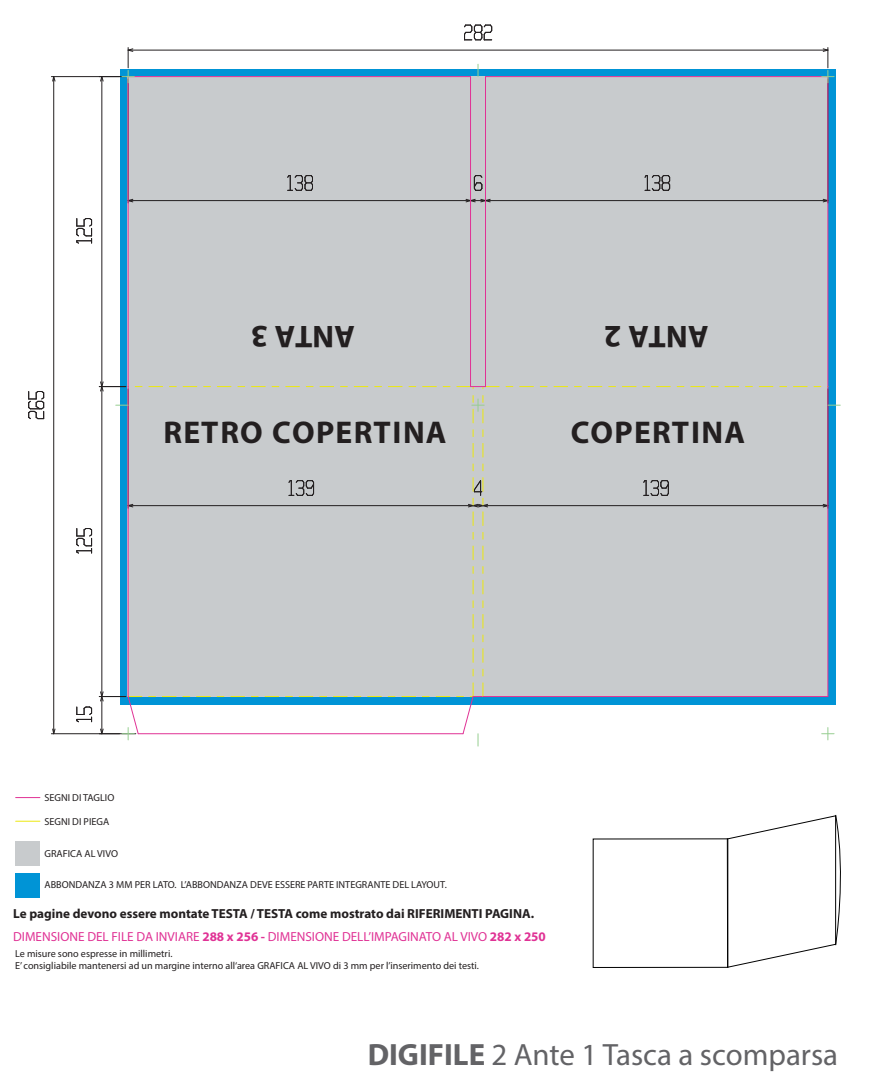
<style>
.page{position:relative;width:869px;height:1092px;background:#fff}
.page>*{position:absolute;margin:0;border:0;box-sizing:border-box;transform-origin:0 0}
.t1{font:700 31.5px "Myriad";letter-spacing:.035em;color:#231f20}
.t2{font:300 30.89px "Myriad Pro";color:#636366}
.t3{font:700 13.12px/22.8px "Myriad Pro";color:#231f20}
.t4{font:10.15px/12.2px "Myriad Pro";color:#231f20}
.s1{font-weight:300;color:#e03295}
.s2{color:#e03295}
.s3{font-weight:700}
</style>
<div class="page">
<div style="left:16px;top:873px;width:24px;height:24px;background:#0094d6"></div>
<div style="left:16px;top:841px;width:24px;height:24px;background:#c8cbcd"></div>
<svg style="left:16px;top:797px;width:24px;height:1px"></svg>
<svg style="left:16px;top:820px;width:24px;height:1px"></svg>
<div style="left:120px;top:69px;width:715px;height:635px;background:#0094d6"></div>
<div style="left:128px;top:76px;width:699px;height:620px;background:#c8cbcd"></div>
<svg style="left:726px;top:815px;width:115px;height:153px"></svg>
<hr style="left:128px;top:505px;width:345px;height:1px;background:#231f20">
<svg style="left:127px;top:503px;width:7px;height:5px"></svg>
<svg style="left:288px;top:480px;width:26px;height:16px"></svg>
<hr style="left:482px;top:505px;width:345px;height:1px;background:#231f20">
<svg style="left:821px;top:504px;width:6px;height:4px"></svg>
<svg style="left:643px;top:480px;width:26px;height:16px"></svg>
<hr style="left:128px;top:50px;width:699px;height:1px;background:#231f20">
<svg style="left:464px;top:24px;width:28px;height:17px"></svg>
<hr style="left:101px;top:77px;width:1px;height:309px;background:#231f20">
<svg style="left:76px;top:218px;width:17px;height:26px"></svg>
<hr style="left:101px;top:386px;width:1px;height:310px;background:#231f20">
<svg style="left:76px;top:528px;width:17px;height:26px"></svg>
<svg style="left:76px;top:706px;width:17px;height:17px"></svg>
<hr style="left:53px;top:77px;width:1px;height:656px;background:#231f20">
<svg style="left:52px;top:728px;width:4px;height:5px"></svg>
<svg style="left:52px;top:77px;width:4px;height:5px"></svg>
<hr style="left:51px;top:733px;width:68px;height:1px;background:#231f20">
<hr style="left:51px;top:76px;width:68px;height:1px;background:#231f20">
<svg style="left:28px;top:391px;width:17px;height:29px"></svg>
<hr style="left:128px;top:200px;width:342px;height:1px;background:#231f20">
<svg style="left:127px;top:198px;width:7px;height:5px"></svg>
<svg style="left:287px;top:175px;width:26px;height:16px"></svg>
<svg style="left:473px;top:175px;width:10px;height:16px"></svg>
<hr style="left:485px;top:200px;width:342px;height:1px;background:#231f20">
<svg style="left:821px;top:198px;width:6px;height:5px"></svg>
<svg style="left:464px;top:198px;width:27px;height:5px"></svg>
<svg style="left:644px;top:175px;width:26px;height:16px"></svg>
<svg style="left:162px;top:696px;width:14px;height:1px"></svg>
<svg style="left:196px;top:696px;width:14px;height:1px"></svg>
<svg style="left:231px;top:696px;width:13px;height:1px"></svg>
<svg style="left:265px;top:696px;width:13px;height:1px"></svg>
<svg style="left:299px;top:696px;width:14px;height:1px"></svg>
<svg style="left:333px;top:696px;width:14px;height:1px"></svg>
<svg style="left:367px;top:696px;width:14px;height:1px"></svg>
<svg style="left:401px;top:696px;width:14px;height:1px"></svg>
<svg style="left:436px;top:696px;width:13px;height:1px"></svg>
<svg style="left:472px;top:648px;width:1px;height:14px"></svg>
<svg style="left:472px;top:614px;width:1px;height:14px"></svg>
<svg style="left:472px;top:580px;width:1px;height:14px"></svg>
<svg style="left:472px;top:546px;width:1px;height:13px"></svg>
<svg style="left:472px;top:443px;width:1px;height:14px"></svg>
<svg style="left:422px;top:386px;width:14px;height:1px"></svg>
<svg style="left:388px;top:386px;width:14px;height:1px"></svg>
<svg style="left:354px;top:386px;width:14px;height:1px"></svg>
<svg style="left:320px;top:386px;width:13px;height:1px"></svg>
<svg style="left:285px;top:386px;width:14px;height:1px"></svg>
<svg style="left:251px;top:386px;width:14px;height:1px"></svg>
<svg style="left:217px;top:386px;width:14px;height:1px"></svg>
<svg style="left:183px;top:386px;width:14px;height:1px"></svg>
<svg style="left:149px;top:386px;width:13px;height:1px"></svg>
<svg style="left:99px;top:381px;width:29px;height:11px"></svg>
<hr style="left:128px;top:386px;width:1px;height:310px;background:#e03295">
<svg style="left:482px;top:648px;width:1px;height:14px"></svg>
<svg style="left:482px;top:614px;width:1px;height:14px"></svg>
<svg style="left:482px;top:580px;width:1px;height:14px"></svg>
<svg style="left:482px;top:546px;width:1px;height:13px"></svg>
<svg style="left:467px;top:477px;width:21px;height:48px"></svg>
<svg style="left:482px;top:443px;width:1px;height:14px"></svg>
<hr style="left:128px;top:77px;width:1px;height:309px;background:#e03295">
<hr style="left:470px;top:77px;width:1px;height:309px;background:#e03295">
<hr style="left:128px;top:76px;width:342px;height:1px;background:#e03295">
<hr style="left:827px;top:386px;width:1px;height:310px;background:#e03295">
<hr style="left:482px;top:696px;width:345px;height:1px;background:#e03295">
<svg style="left:519px;top:386px;width:14px;height:1px"></svg>
<svg style="left:553px;top:386px;width:14px;height:1px"></svg>
<svg style="left:588px;top:386px;width:13px;height:1px"></svg>
<svg style="left:622px;top:386px;width:13px;height:1px"></svg>
<svg style="left:656px;top:386px;width:14px;height:1px"></svg>
<svg style="left:690px;top:386px;width:14px;height:1px"></svg>
<svg style="left:724px;top:386px;width:14px;height:1px"></svg>
<svg style="left:758px;top:386px;width:14px;height:1px"></svg>
<svg style="left:793px;top:386px;width:13px;height:1px"></svg>
<hr style="left:827px;top:77px;width:1px;height:309px;background:#e03295">
<hr style="left:485px;top:77px;width:1px;height:309px;background:#e03295">
<hr style="left:485px;top:76px;width:342px;height:1px;background:#e03295">
<svg style="left:456px;top:386px;width:43px;height:2px"></svg>
<hr style="left:138px;top:733px;width:325px;height:1px;background:#e03295">
<svg style="left:471px;top:395px;width:13px;height:28px"></svg>
<svg style="left:821px;top:48px;width:12px;height:35px"></svg>
<svg style="left:821px;top:727px;width:12px;height:12px"></svg>
<svg style="left:99px;top:690px;width:43px;height:49px"></svg>
<svg style="left:99px;top:48px;width:35px;height:35px"></svg>
<svg style="left:827px;top:405px;width:12px;height:1px"></svg>
<svg style="left:456px;top:682px;width:27px;height:64px"></svg>
<svg style="left:116px;top:405px;width:12px;height:1px"></svg>
<svg style="left:477px;top:64px;width:1px;height:13px"></svg>
<h1 class="t1" style="left:355px;top:352px;width:106px;rotate:-180deg">ANTA 3</h1>
<h1 class="t1" style="left:708px;top:352px;width:106px;rotate:-180deg">ANTA 2</h1>
<h1 class="t1" style="left:163px;top:416px;width:284px">RETRO COPERTINA</h1>
<h1 class="t1" style="left:570px;top:416px;width:176px">COPERTINA</h1>
<p class="t4" style="left:44px;top:791px;width:71px">SEGNI DI TAGLIO</p>
<p class="t4" style="left:44px;top:815px;width:66px">SEGNI DI PIEGA</p>
<p class="t4" style="left:44px;top:846px;width:75px">GRAFICA AL VIVO</p>
<p class="t4" style="left:44px;top:878px;width:403px">ABBONDANZA 3 MM PER LATO. L’ABBONDANZA DEVE ESSERE PARTE INTEGRANTE DEL LAYOUT.</p>
<p class="t3" style="left:13px;top:901px;width:534px">Le pagine devono essere montate TESTA / TESTA come mostrato dai RIFERIMENTI PAGINA.<br><span class="s1">DIMENSIONE DEL FILE DA INVIARE</span> <span class="s2">288 x 256 -</span> <span class="s1">DIMENSIONE DELL’IMPAGINATO AL VIVO</span> <span class="s2">282 x 250</span></p>
<p class="t4" style="left:15px;top:947px;width:465px">Le misure sono espresse in millimetri.<br>E’ consigliabile mantenersi ad un margine interno all‘area GRAFICA AL VIVO di 3 mm per l’inserimento dei testi.</p>
<h2 class="t2" style="left:367px;top:1035px;width:472px"><span class="s3">DIGIFILE</span> 2 Ante 1 Tasca a scomparsa</h2>
</div>
